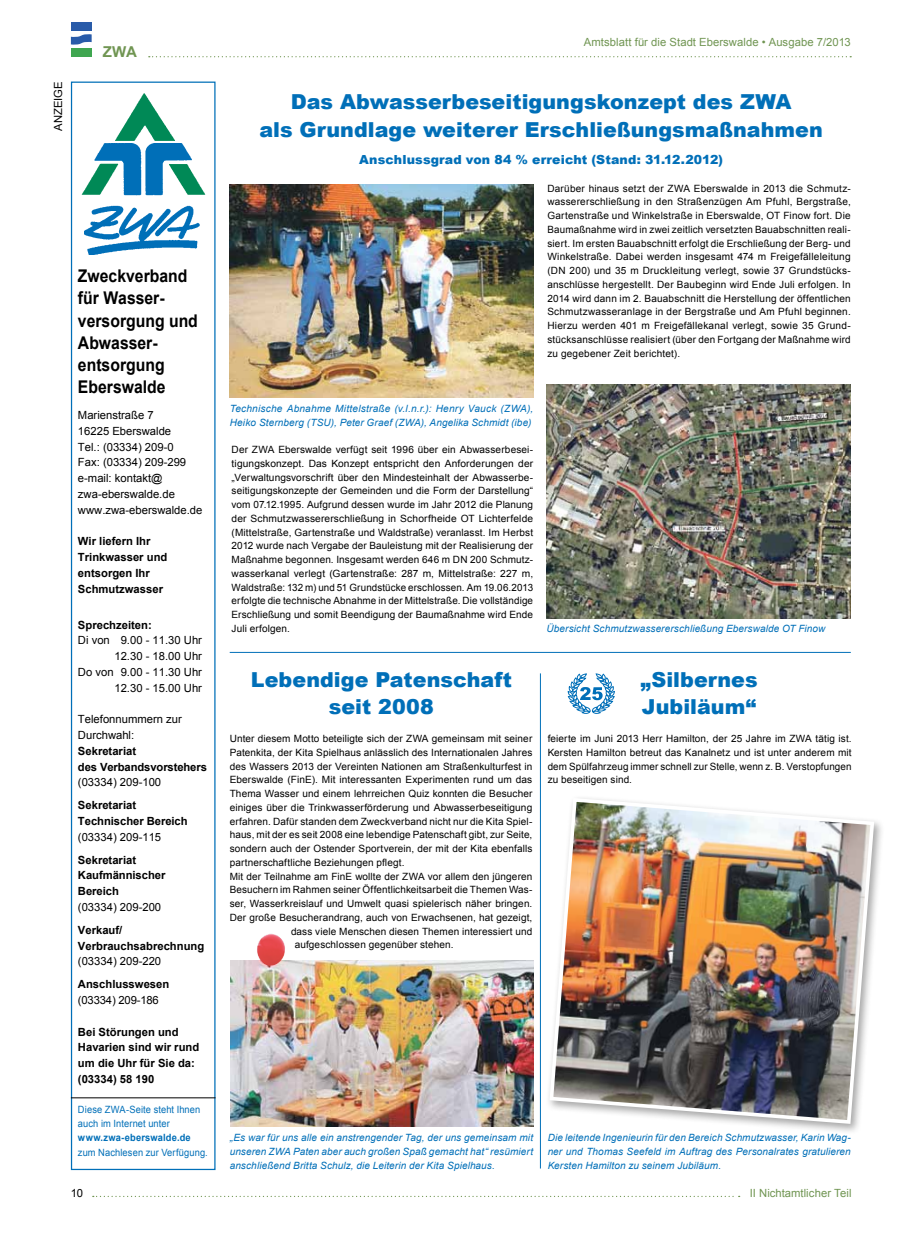
<style>
.page{position:relative;width:904px;height:1241px;background:#fff}
.page>*{position:absolute;margin:0;border:0;box-sizing:border-box;transform-origin:0 0}
.t1{font:900 20.62px/27.5px "Arial";letter-spacing:.005em;color:#006fb8;text-align:center}
.t2{font:700 17.5px/22.2px "Arial";color:#000;scale:.9 1}
.t3{font:700 15px "Arial";color:#709552}
.t4{font:900 12.5px "Arial";letter-spacing:.01em;color:#006fb8}
.t5{font:11.25px/15.8px "Arial";color:#000}
.t6{font:700 11.25px/15.8px "Arial";color:#000}
.t7{font:11.25px "Arial";letter-spacing:.005em;color:#709552}
.t8{font:10px/13.8px "Arial";letter-spacing:.01em;color:#000;text-align:justify}
.t9{font:italic 10px/13.8px "Arial";letter-spacing:.015em;color:#006fb8;text-align:justify}
.t10{font:10px/14.2px "Arial";letter-spacing:.01em;color:#006fb8;scale:.93 1}
.t11{font:700 10px "Arial";letter-spacing:.02em;color:#006fb8;scale:.93 1}
</style>
<div class="page">
<div style="left:71px;top:22px;width:21px;height:9px;background:#295ba9"></div>
<svg style="left:71px;top:34px;width:21px;height:11px"></svg>
<div style="left:71px;top:48px;width:21px;height:9px;background:#3fa650"></div>
<svg style="left:93px;top:1195px;width:646px;height:1px"></svg>
<div style="left:71px;top:81px;width:144px;height:1088px;border:1px solid #006fb8"></div>
<img style="left:82px;top:93px;width:123px;height:101px">
<img style="left:84px;top:143px;width:115px;height:112px">
<hr style="left:71px;top:1097px;width:144px;height:1px;background:#000">
<svg style="left:149px;top:56px;width:702px;height:1px"></svg>
<img style="left:546px;top:384px;width:304px;height:234px">
<img style="left:230px;top:185px;width:303px;height:212px">
<img style="left:230px;top:960px;width:303px;height:166px">
<hr style="left:230px;top:652px;width:620px;height:1px;background:#006fb8">
<hr style="left:540px;top:673px;width:1px;height:495px;background:#006fb8">
<div style="left:546px;top:794px;width:339px;height:340px;background:#000;opacity:.35"></div>
<img style="left:547px;top:796px;width:329px;height:329px">
<img style="left:256px;top:933px;width:29px;height:34px">
<svg style="left:567px;top:673px;width:48px;height:41px"></svg>
<p class="t5" style="left:50px;top:131px;width:51px;rotate:-90deg">ANZEIGE</p>
<h3 class="t3" style="left:103px;top:41px;width:36px">ZWA</h3>
<h2 class="t2" style="left:78px;top:265px;width:135px">Zweckverband für Wasser&shy;versorgung und<br>Abwasser&shy;entsorgung<br>Eberswalde</h2>
<p class="t5" style="left:78px;top:407px;width:126px">Marienstraße 7<br>16225 Eberswalde<br>Tel.: (03334) 209-0<br>Fax: (03334) 209-299 e-mail: kontakt@ zwa-eberswalde.de www.zwa-eberswalde.de</p>
<p class="t6" style="left:78px;top:533px;width:91px">Wir liefern Ihr<br>Trinkwasser und entsorgen Ihr<br>Schmutzwasser</p>
<p class="t6" style="left:78px;top:617px;width:75px">Sprechzeiten:</p>
<p class="t5" style="left:78px;top:632px;width:126px;text-align:right">Di von 9.00 - 11.30 Uhr<br>12.30 - 18.00 Uhr<br>Do von 9.00 - 11.30 Uhr<br>12.30 - 15.00 Uhr</p>
<p class="t5" style="left:78px;top:711px;width:105px">Telefonnummern zur<br>Durchwahl:</p>
<p class="t6" style="left:78px;top:743px;width:130px">Sekretariat<br>des Verbandsvorstehers</p>
<p class="t5" style="left:78px;top:774px;width:85px">(03334) 209-100</p>
<p class="t6" style="left:78px;top:797px;width:111px">Sekretariat<br>Technischer Bereich</p>
<p class="t5" style="left:78px;top:828px;width:85px">(03334) 209-115</p>
<p class="t6" style="left:78px;top:852px;width:89px">Sekretariat<br>Kaufmännischer<br>Bereich</p>
<p class="t5" style="left:78px;top:899px;width:85px">(03334) 209-200</p>
<p class="t6" style="left:78px;top:922px;width:128px">Verkauf/<br>Verbrauchsabrechnung</p>
<p class="t5" style="left:78px;top:953px;width:85px">(03334) 209-220</p>
<p class="t6" style="left:78px;top:976px;width:93px">Anschlusswesen</p>
<p class="t5" style="left:78px;top:992px;width:82px">(03334) 209-186</p>
<p class="t6" style="left:78px;top:1023px;width:123px">Bei Störungen und<br>Havarien sind wir rund um die Uhr für Sie da: (03334) 58 190</p>
<p class="t10" style="left:78px;top:1102px;width:133px">Diese ZWA-Seite steht Ihnen auch im Internet unter</p>
<p class="t11" style="left:78px;top:1131px;width:123px">www.zwa-eberswalde.de</p>
<p class="t10" style="left:78px;top:1144px;width:141px">zum Nachlesen zur Verfügung.</p>
<p class="t5" style="left:71px;top:1185px;width:14px">10</p>
<p class="t7" style="left:583px;top:35px;width:268px">Amtsblatt für die Stadt Eberswalde • Ausgabe 7/2013</p>
<h1 class="t1" style="left:259px;top:87px;width:565px">Das Abwasserbeseitigungskonzept des ZWA<br>als Grundlage weiterer Erschließungsmaßnahmen</h1>
<p class="t4" style="left:359px;top:150px;width:365px">Anschlussgrad von 84 % erreicht (Stand: 31.12.2012)</p>
<p class="t8" style="left:547px;top:181px;width:305px">Darüber hinaus setzt der ZWA Eberswalde in 2013 die Schmutz&shy;wassererschließung in den Straßenzügen Am Pfuhl, Bergstraße, Gartenstraße und Winkelstraße in Eberswalde, OT Finow fort. Die Baumaßnahme wird in zwei zeitlich versetzten Bauabschnitten reali&shy;siert. Im ersten Bauabschnitt erfolgt die Erschließung der Berg- und Winkelstraße. Dabei werden insgesamt 474 m Freigefälleleitung (DN 200) und 35 m Druckleitung verlegt, sowie 37 Grundstücks&shy;anschlüsse hergestellt. Der Baubeginn wird Ende Juli erfolgen. In 2014 wird dann im 2. Bauabschnitt die Herstellung der öffentlichen Schmutzwasseranlage in der Bergstraße und Am Pfuhl beginnen.<br>Hierzu werden 401 m Freigefällekanal verlegt, sowie 35 Grund&shy;stücksanschlüsse realisiert (über den Fortgang der Maßnahme wird zu gegebener Zeit berichtet).</p>
<p class="t9" style="left:230px;top:401px;width:305px">Technische Abnahme Mittelstraße (v.l.n.r.): Henry Vauck (ZWA),<br>Heiko Sternberg (TSU), Peter Graef (ZWA), Angelika Schmidt (ibe)</p>
<p class="t8" style="left:231px;top:442px;width:303px">Der ZWA Eberswalde verfügt seit 1996 über ein Abwasserbesei&shy;tigungskonzept. Das Konzept entspricht den Anforderungen der „Verwaltungsvorschrift über den Mindesteinhalt der Abwasserbe&shy;seitigungskonzepte der Gemeinden und die Form der Darstellung“ vom 07.12.1995. Aufgrund dessen wurde im Jahr 2012 die Planung der Schmutzwassererschließung in Schorfheide OT Lichterfelde (Mittelstraße, Gartenstraße und Waldstraße) veranlasst. Im Herbst 2012 wurde nach Vergabe der Bauleistung mit der Realisierung der Maßnahme begonnen. Insgesamt werden 646 m DN 200 Schmutz&shy;wasserkanal verlegt (Gartenstraße: 287 m, Mittelstraße: 227 m, Waldstraße: 132 m) und 51 Grundstücke erschlossen. Am 19.06.2013 erfolgte die technische Abnahme in der Mittelstraße. Die vollständige Erschließung und somit Beendigung der Baumaßnahme wird Ende Juli erfolgen.</p>
<p class="t9" style="left:546px;top:621px;width:280px">Übersicht Schmutzwassererschließung Eberswalde OT Finow</p>
<h1 class="t1" style="left:251px;top:665px;width:263px">Lebendige Patenschaft seit 2008</h1>
<p class="t8" style="left:230px;top:731px;width:304px">Unter diesem Motto beteiligte sich der ZWA gemeinsam mit seiner</p>
<p class="t8" style="left:230px;top:745px;width:304px">Patenkita, der Kita Spielhaus anlässlich des Internationalen Jahres</p>
<p class="t8" style="left:230px;top:759px;width:304px">des Wassers 2013 der Vereinten N ationen am Straßenkulturfest in</p>
<p class="t8" style="left:230px;top:772px;width:304px">Eberswalde (FinE). Mit interessanten Experimenten rund um das</p>
<p class="t8" style="left:230px;top:786px;width:304px">Thema Wasser und einem lehrreichen Quiz konnten die Besucher</p>
<p class="t8" style="left:230px;top:800px;width:304px">einiges über die Trinkwasserförderung und Abwasserbeseitigung</p>
<p class="t8" style="left:230px;top:814px;width:304px">erfahren. Dafür standen dem Zweckverband nicht nur die Kita Spiel-</p>
<p class="t8" style="left:230px;top:827px;width:304px">haus, mit der es seit 2008 eine lebendige Patenschaft gibt, zur Seite,</p>
<p class="t8" style="left:230px;top:841px;width:304px">sondern auch der Ostender Sportverein, der mit der Kita ebenfalls</p>
<p class="t8" style="left:230px;top:855px;width:176px">partnerschaftliche Beziehungen pflegt.</p>
<p class="t8" style="left:230px;top:869px;width:304px">Mit der Teilnahme am FinE wollte der ZWA vor allem den jüngeren</p>
<p class="t8" style="left:230px;top:882px;width:304px">Besuchern im Rahmen seiner Öffentlichkeitsarbeit die Themen Was-</p>
<p class="t8" style="left:230px;top:896px;width:304px">ser, Wasserkreislauf und Umwelt quasi spielerisch näher bringen.</p>
<p class="t8" style="left:230px;top:910px;width:304px">Der große Besucherandrang, auch von Erwachsenen, hat gezeigt,</p>
<p class="t8" style="left:291px;top:924px;width:243px">dass viele Menschen diesen Themen interessiert und</p>
<p class="t8" style="left:295px;top:937px;width:160px">aufgeschlossen gegenüber stehen.</p>
<h1 class="t1" style="left:640px;top:665px;width:119px;text-align:left">„Silbernes<br>Jubiläum“</h1>
<p class="t8" style="left:547px;top:731px;width:305px">feierte im Juni 2013 Herr Hamilton, der 25 Jahre im ZWA tätig ist.<br>Kersten Hamilton betreut das Kanalnetz und ist unter anderem mit dem Spülfahrzeug immer schnell zur Stelle, wenn z. B. Verstopfungen zu beseitigen sind.</p>
<p class="t9" style="left:230px;top:1130px;width:305px">„Es war für uns alle ein anstrengender Tag, der uns gemeinsam mit unseren ZWA Paten aber auch großen Spaß gemacht hat“ resümiert anschließend Britta Schulz, die Leiterin der Kita Spielhaus.</p>
<p class="t9" style="left:547px;top:1130px;width:305px">Die leitende Ingenieurin für den Bereich Schmutzwasser, Karin Wag&shy;ner und Thomas Seefeld im Auftrag des Personalrates gratulieren Kersten Hamilton zu seinem Jubiläum.</p>
<p class="t7" style="left:749px;top:1185px;width:103px">II Nichtamtlicher Teil</p>
</div>
